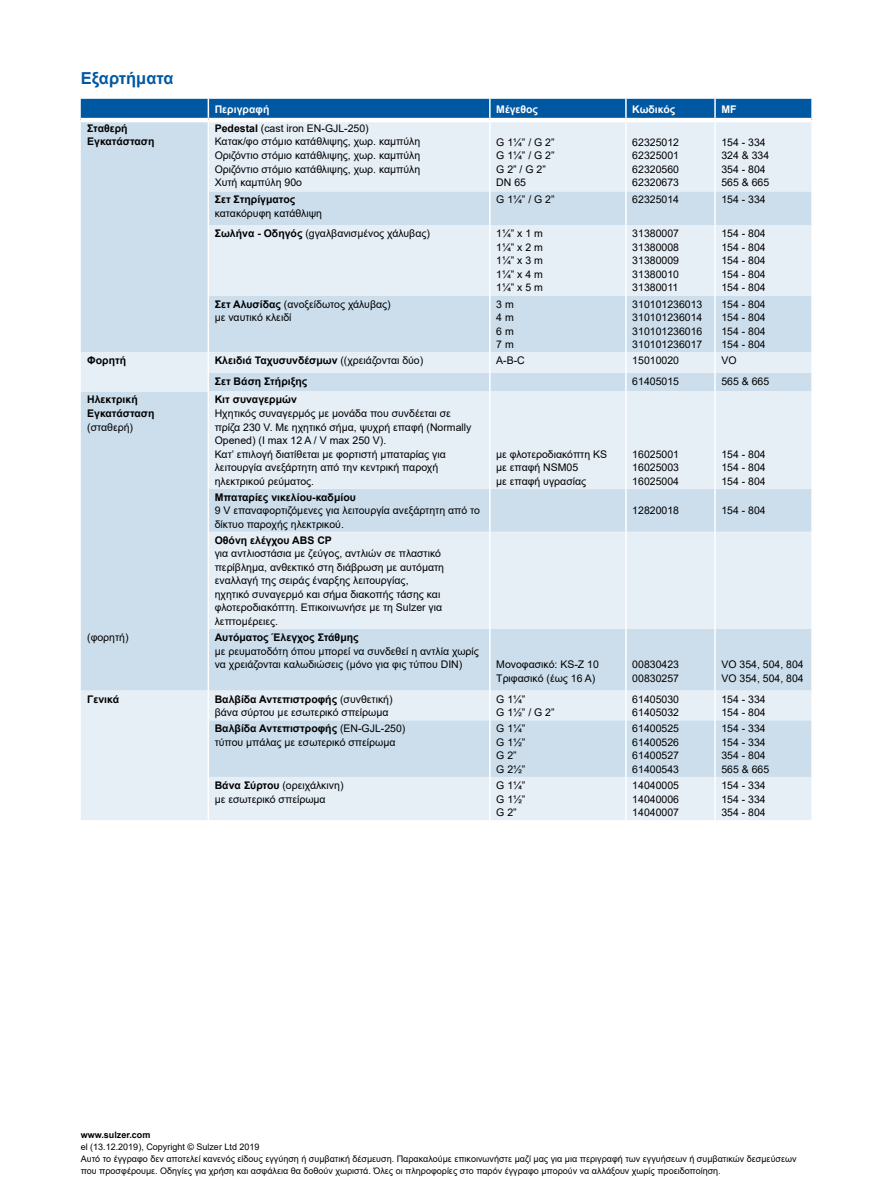
<style>
.page{position:relative;width:893px;height:1191px;background:#fff}
.page>*{position:absolute;margin:0;border:0;box-sizing:border-box;transform-origin:0 0}
.t1{font:700 16.5px "Arial";color:#0058a2}
.t2{font:10.5px/13.5px "Arial";color:#000}
.t3{font:700 10.5px/13.5px "Arial";color:#000}
.t4{font:700 10.5px "Arial";color:#fff}
.t5{font:9px/12px "Arial";color:#000}
.t6{font:700 9px "Arial";color:#000}
.s1{font-weight:700}
.s2{font-weight:400}
</style>
<div class="page">
<svg style="left:81px;top:122px;width:730px;height:698px;background:#dae6f1"></svg>
<hr style="left:208px;top:122px;width:1px;height:69px;background:#fff">
<hr style="left:625px;top:122px;width:2px;height:69px;background:#fff">
<hr style="left:714px;top:122px;width:2px;height:69px;background:#fff">
<hr style="left:208px;top:191px;width:1px;height:34px;background:#fff">
<hr style="left:625px;top:191px;width:2px;height:34px;background:#fff">
<hr style="left:714px;top:191px;width:2px;height:34px;background:#fff">
<hr style="left:208px;top:225px;width:1px;height:71px;background:#fff">
<hr style="left:625px;top:225px;width:2px;height:71px;background:#fff">
<hr style="left:714px;top:225px;width:2px;height:71px;background:#fff">
<svg style="left:81px;top:99px;width:731px;height:21px;background:#1b6aac"></svg>
<hr style="left:489px;top:122px;width:2px;height:69px;background:#fff">
<hr style="left:489px;top:191px;width:2px;height:34px;background:#fff">
<hr style="left:489px;top:225px;width:2px;height:71px;background:#fff">
<hr style="left:472px;top:118px;width:18px;height:4px;background:#fff">
<hr style="left:208px;top:296px;width:1px;height:56px;background:#fff">
<hr style="left:208px;top:488px;width:1px;height:44px;background:#fff">
<hr style="left:208px;top:629px;width:1px;height:61px;background:#fff">
<hr style="left:208px;top:720px;width:1px;height:57px;background:#fff">
<hr style="left:489px;top:296px;width:2px;height:56px;background:#fff">
<hr style="left:625px;top:296px;width:2px;height:56px;background:#fff">
<hr style="left:714px;top:296px;width:2px;height:56px;background:#fff">
<svg style="left:489px;top:373px;width:2px;height:18px"></svg>
<svg style="left:625px;top:373px;width:2px;height:18px"></svg>
<svg style="left:714px;top:373px;width:2px;height:18px"></svg>
<svg style="left:811px;top:373px;width:1px;height:18px"></svg>
<hr style="left:489px;top:488px;width:2px;height:44px;background:#fff">
<hr style="left:625px;top:488px;width:2px;height:44px;background:#fff">
<hr style="left:714px;top:488px;width:2px;height:44px;background:#fff">
<hr style="left:489px;top:629px;width:2px;height:61px;background:#fff">
<hr style="left:625px;top:629px;width:2px;height:61px;background:#fff">
<hr style="left:714px;top:629px;width:2px;height:61px;background:#fff">
<hr style="left:489px;top:720px;width:2px;height:57px;background:#fff">
<hr style="left:625px;top:720px;width:2px;height:57px;background:#fff">
<hr style="left:714px;top:720px;width:2px;height:57px;background:#fff">
<svg style="left:208px;top:352px;width:1px;height:39px"></svg>
<hr style="left:489px;top:352px;width:2px;height:21px;background:#fff">
<hr style="left:625px;top:352px;width:2px;height:21px;background:#fff">
<hr style="left:714px;top:352px;width:2px;height:21px;background:#fff">
<hr style="left:208px;top:391px;width:1px;height:97px;background:#fff">
<hr style="left:489px;top:391px;width:2px;height:97px;background:#fff">
<hr style="left:625px;top:391px;width:2px;height:97px;background:#fff">
<hr style="left:714px;top:391px;width:2px;height:97px;background:#fff">
<hr style="left:208px;top:532px;width:1px;height:97px;background:#fff">
<hr style="left:489px;top:532px;width:2px;height:97px;background:#fff">
<hr style="left:625px;top:532px;width:2px;height:97px;background:#fff">
<hr style="left:714px;top:532px;width:2px;height:97px;background:#fff">
<hr style="left:208px;top:690px;width:1px;height:30px;background:#fff">
<hr style="left:489px;top:690px;width:2px;height:30px;background:#fff">
<hr style="left:625px;top:690px;width:2px;height:30px;background:#fff">
<hr style="left:714px;top:690px;width:2px;height:30px;background:#fff">
<hr style="left:208px;top:777px;width:1px;height:43px;background:#fff">
<hr style="left:489px;top:777px;width:2px;height:43px;background:#fff">
<hr style="left:625px;top:777px;width:2px;height:43px;background:#fff">
<hr style="left:714px;top:777px;width:2px;height:43px;background:#fff">
<h1 class="t1" style="left:81px;top:67px;width:94px">Εξαρτήματα</h1>
<p class="t4" style="left:215px;top:102px;width:56px">Περιγραφή</p>
<p class="t4" style="left:496px;top:102px;width:43px">Μέγεθος</p>
<p class="t4" style="left:632px;top:102px;width:44px">Κωδικός</p>
<p class="t4" style="left:721px;top:102px;width:17px">MF</p>
<p class="t3" style="left:87px;top:122px;width:69px">Σταθερή<br>Εγκατάσταση</p>
<p class="t2" style="left:215px;top:121px;width:207px"><span class="s1">Pedestal</span> (cast iron EN-GJL-250)<br>Κατακ/φο στόμιο κατάθλιψης, χωρ. καμπύλη Οριζόντιο στόμιο κατάθλιψης, χωρ. καμπύλη Οριζόντιο στόμιο κατάθλιψης, χωρ. καμπύλη Χυτή καμπύλη 90o</p>
<p class="t3" style="left:215px;top:193px;width:82px">Σετ Στηρίγματος</p>
<p class="t2" style="left:215px;top:206px;width:109px">κατακόρυφη κατάθλιψη</p>
<p class="t2" style="left:496px;top:135px;width:60px">G 1¼” / G 2”<br>G 1¼” / G 2”<br>G 2” / G 2”<br>DN 65</p>
<p class="t2" style="left:632px;top:135px;width:48px;text-align:justify">62325012<br>62325001<br>62320560<br>62320673</p>
<p class="t2" style="left:721px;top:135px;width:49px">154 - 334<br>324 &amp; 334<br>354 - 804<br>565 &amp; 665</p>
<p class="t2" style="left:496px;top:193px;width:60px">G 1¼” / G 2”</p>
<p class="t2" style="left:632px;top:193px;width:48px">62325014</p>
<p class="t2" style="left:721px;top:193px;width:46px">154 - 334</p>
<p class="t2" style="left:215px;top:227px;width:217px"><span class="s1">Σωλήνα - Οδηγός</span> (gγαλβανισμένος χάλυβας)</p>
<p class="t2" style="left:496px;top:227px;width:48px;text-align:justify">1¼” x 1 m 1¼” x 2 m 1¼” x 3 m 1¼” x 4 m 1¼” x 5 m</p>
<p class="t2" style="left:632px;top:227px;width:48px;text-align:justify">31380007<br>31380008<br>31380009<br>31380010<br>31380011</p>
<p class="t2" style="left:721px;top:227px;width:46px;text-align:justify">154 - 804<br>154 - 804<br>154 - 804<br>154 - 804<br>154 - 804</p>
<p class="t2" style="left:215px;top:297px;width:177px"><span class="s1">Σετ Αλυσίδας</span> (ανοξείδωτος χάλυβας) με ναυτικό κλειδί</p>
<p class="t2" style="left:496px;top:297px;width:19px;text-align:justify">3 m 4 m 6 m 7 m</p>
<p class="t2" style="left:632px;top:297px;width:72px;text-align:justify">310101236013<br>310101236014<br>310101236016<br>310101236017</p>
<p class="t2" style="left:721px;top:297px;width:46px;text-align:justify">154 - 804<br>154 - 804<br>154 - 804<br>154 - 804</p>
<p class="t3" style="left:87px;top:354px;width:41px">Φορητή</p>
<p class="t3" style="left:215px;top:354px;width:210px">Κλειδιά Ταχυσυνδέσμων <span class="s2">((χρειάζονται δύο)</span></p>
<p class="t2" style="left:496px;top:354px;width:30px">A-B-C</p>
<p class="t2" style="left:632px;top:354px;width:48px">15010020</p>
<p class="t2" style="left:721px;top:354px;width:17px">VO</p>
<p class="t3" style="left:215px;top:374px;width:94px">Σετ Βάση Στήριξης</p>
<p class="t2" style="left:632px;top:374px;width:48px">61405015</p>
<p class="t2" style="left:721px;top:374px;width:49px">565 &amp; 665</p>
<p class="t3" style="left:87px;top:393px;width:69px">Ηλεκτρική<br>Εγκατάσταση</p>
<p class="t2" style="left:87px;top:420px;width:47px">(σταθερή)</p>
<p class="t3" style="left:215px;top:393px;width:84px">Κιτ συναγερμών</p>
<p class="t2" style="left:215px;top:406px;width:258px">Ηχητικός συναγερμός με μονάδα που συνδέεται σε πρίζα 230 V. Mε ηχητικό σήμα, ψυχρή επαφή (Normally Opened) (I max 12 A / V max 250 V).<br>Κατ’ επιλογή διατίθεται με φορτιστή μπαταρίας για λειτουργία ανεξάρτητη από την κεντρική παροχή ηλεκτρικού ρεύματος.</p>
<p class="t2" style="left:496px;top:447px;width:112px">με φλοτεροδιακόπτη KS με επαφή NSM05<br>με επαφή υγρασίας</p>
<p class="t2" style="left:632px;top:447px;width:48px;text-align:justify">16025001<br>16025003<br>16025004</p>
<p class="t2" style="left:721px;top:447px;width:46px;text-align:justify">154 - 804<br>154 - 804<br>154 - 804</p>
<p class="t3" style="left:215px;top:490px;width:143px">Μπαταρίες νικελίου-καδμίου</p>
<p class="t2" style="left:215px;top:504px;width:267px">9 V επαναφορτιζόμενες για λειτουργία ανεξάρτητη από το δίκτυο παροχής ηλεκτρικού.</p>
<p class="t2" style="left:632px;top:504px;width:48px">12820018</p>
<p class="t2" style="left:721px;top:504px;width:46px">154 - 804</p>
<p class="t3" style="left:215px;top:533px;width:119px">Oθόνη ελέγχου ABS CP</p>
<p class="t2" style="left:215px;top:547px;width:231px">για αντλιοστάσια με ζεύγος, αντλιών σε πλαστικό περίβλημα, ανθεκτικό στη διάβρωση με αυτόματη εναλλαγή της σειράς έναρξης λειτουργίας, ηχητικό συναγερμό και σήμα διακοπής τάσης και φλοτεροδιακόπτη. Επικοινωνήσε με τη Sulzer για λεπτομέρειες.</p>
<p class="t2" style="left:87px;top:630px;width:43px">(φορητή)</p>
<p class="t3" style="left:215px;top:631px;width:145px">Αυτόματος Έλεγχος Στάθμης</p>
<p class="t2" style="left:215px;top:644px;width:266px">με ρευματοδότη όπου μπορεί να συνδεθεί η αντλία χωρίς να χρειάζονται καλωδιώσεις (μόνο για φις τύπου DIN)</p>
<p class="t2" style="left:496px;top:657px;width:104px">Μονοφασικό: KS-Z 10<br>Τριφασικό (έως 16 Α)</p>
<p class="t2" style="left:632px;top:657px;width:48px">00830423<br>00830257</p>
<p class="t2" style="left:721px;top:657px;width:84px">VO 354, 504, 804<br>VO 354, 504, 804</p>
<p class="t3" style="left:87px;top:692px;width:34px">Γενικά</p>
<p class="t2" style="left:215px;top:692px;width:179px"><span class="s1">Βαλβίδα Αντεπιστροφής</span> (συνθετική) βάνα σύρτου με εσωτερικό σπείρωμα</p>
<p class="t2" style="left:496px;top:692px;width:60px">G 1¼”<br>G 1½” / G 2”</p>
<p class="t2" style="left:632px;top:692px;width:48px">61405030<br>61405032</p>
<p class="t2" style="left:721px;top:692px;width:46px">154 - 334<br>154 - 804</p>
<p class="t2" style="left:215px;top:722px;width:192px"><span class="s1">Βαλβίδα Αντεπιστροφής</span> (EN-GJL-250) τύπου μπάλας με εσωτερικό σπείρωμα</p>
<p class="t2" style="left:496px;top:722px;width:31px">G 1¼”<br>G 1½”<br>G 2”<br>G 2½”</p>
<p class="t2" style="left:632px;top:722px;width:48px;text-align:justify">61400525<br>61400526<br>61400527<br>61400543</p>
<p class="t2" style="left:721px;top:722px;width:49px">154 - 334<br>154 - 334<br>354 - 804<br>565 &amp; 665</p>
<p class="t2" style="left:215px;top:778px;width:130px"><span class="s1">Βάνα Σύρτου</span> (ορειχάλκινη) με εσωτερικό σπείρωμα</p>
<p class="t2" style="left:496px;top:778px;width:31px;text-align:justify">G 1¼” G 1½” G 2”</p>
<p class="t2" style="left:632px;top:778px;width:48px;text-align:justify">14040005<br>14040006<br>14040007</p>
<p class="t2" style="left:721px;top:778px;width:46px;text-align:justify">154 - 334<br>154 - 334<br>354 - 804</p>
<p class="t6" style="left:81px;top:1128px;width:71px">www.sulzer.com</p>
<p class="t5" style="left:81px;top:1140px;width:717px">el (13.12.2019), Copyright © Sulzer Ltd 2019<br>Αυτό το έγγραφο δεν αποτελεί κανενός είδους εγγύηση ή συμβατική δέσμευση. Παρακαλούμε επικοινωνήστε μαζί μας για μια περιγραφή των εγγυήσεων ή συμβατικών δεσμεύσεων που προσφέρουμε. Οδηγίες για χρήση και ασφάλεια θα δοθούν χωριστά. Όλες οι πληροφορίες στο παρόν έγγραφο μπορούν να αλλάξουν χωρίς προειδοποίηση.</p>
</div>
